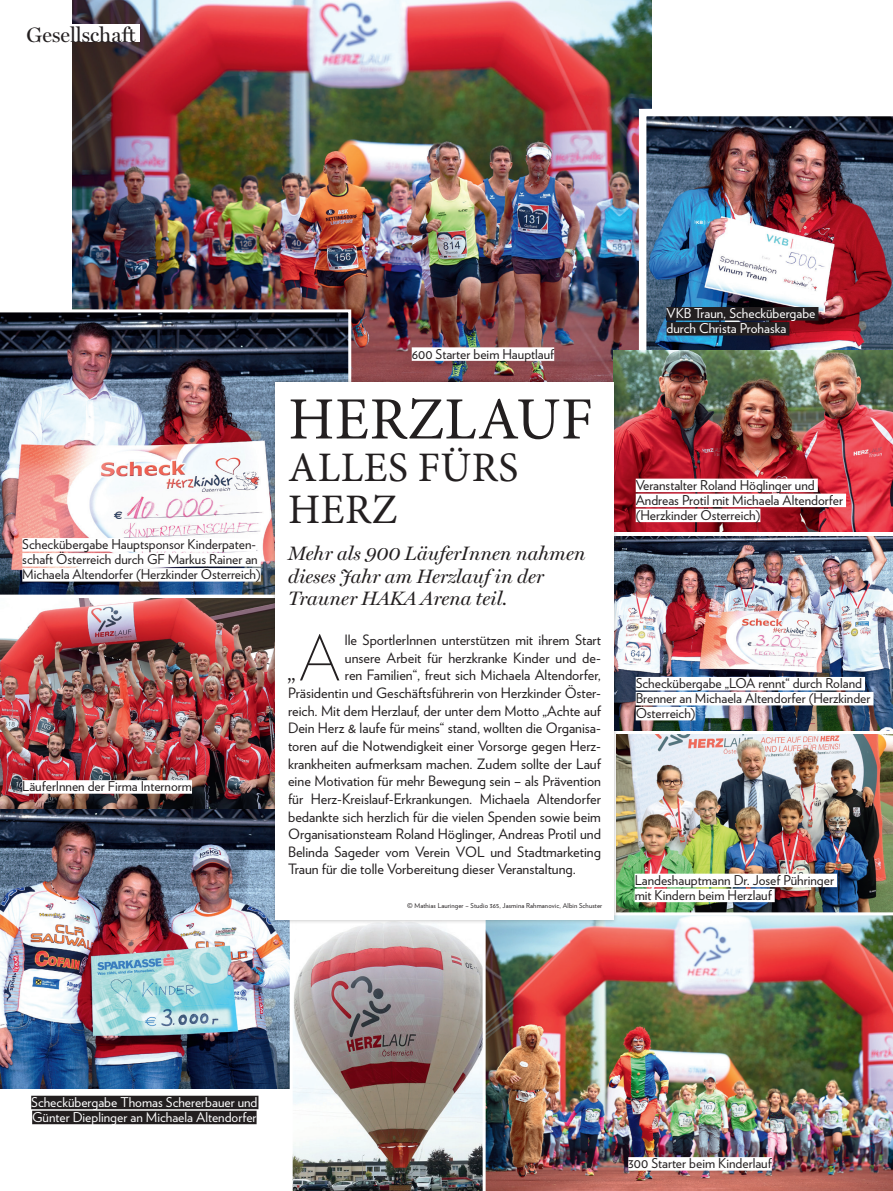
<style>
.page{position:relative;width:893px;height:1191px;background:#fff}
.page>*{position:absolute;margin:0;border:0;box-sizing:border-box;transform-origin:0 0}
.t1{font:60px "Minion Pro";letter-spacing:.01em;color:#231f20}
.t2{font:42px/42px "Minion Pro";letter-spacing:.01em;color:#231f20}
.t3{font:200 32.85px "Verlag";color:#231f20}
.t4{font:21px "Miller Display";color:#231f20}
.t5{font:italic 19.5px/22.5px "Miller Display";color:#231f20}
.t6{font:14.25px "Verlag";color:#231f20}
.t7{font:13.5px/15px "Verlag";color:#231f20}
.t8{font:13.5px/15px "Verlag";color:#fff}
.t9{font:6.75px "Verlag";letter-spacing:.02em;color:#231f20}
.s1{font-size:62.4px}
</style>
<div class="page">
<img style="left:0;top:598px;width:271px;height:211px">
<img style="left:0;top:809px;width:290px;height:279px">
<div style="left:31px;top:1095px;width:227px;height:14px;background:#231f20"></div>
<div style="left:32px;top:1110px;width:225px;height:14px;background:#231f20"></div>
<img style="left:618px;top:734px;width:275px;height:178px">
<img style="left:72px;top:0;width:580px;height:378px">
<img style="left:0;top:309px;width:351px;height:286px">
<img style="left:639px;top:109px;width:254px;height:241px">
<img style="left:292px;top:924px;width:191px;height:267px">
<img style="left:485px;top:912px;width:408px;height:279px">
<img style="left:613px;top:350px;width:280px;height:182px">
<img style="left:618px;top:536px;width:275px;height:194px">
<div style="left:27px;top:24px;width:113px;height:18px;background:#fff"></div>
<div style="left:271px;top:378px;width:347px;height:546px;background:#231f20;opacity:.3"></div>
<div style="left:275px;top:382px;width:339px;height:538px;background:#fff"></div>
<div style="left:412px;top:347px;width:142px;height:14px;background:#fff"></div>
<div style="left:636px;top:677px;width:229px;height:13px;background:#fff"></div>
<div style="left:636px;top:692px;width:237px;height:13px;background:#fff"></div>
<div style="left:636px;top:707px;width:60px;height:13px;background:#fff"></div>
<div style="left:636px;top:478px;width:182px;height:14px;background:#fff"></div>
<div style="left:636px;top:493px;width:210px;height:14px;background:#fff"></div>
<div style="left:636px;top:508px;width:124px;height:14px;background:#fff"></div>
<div style="left:635px;top:873px;width:202px;height:14px;background:#fff"></div>
<div style="left:635px;top:888px;width:140px;height:14px;background:#fff"></div>
<div style="left:628px;top:1157px;width:144px;height:13px;background:#fff"></div>
<div style="left:22px;top:780px;width:170px;height:13px;background:#fff"></div>
<div style="left:22px;top:538px;width:234px;height:13px;background:#fff"></div>
<div style="left:22px;top:553px;width:239px;height:13px;background:#fff"></div>
<div style="left:22px;top:568px;width:239px;height:13px;background:#fff"></div>
<div style="left:666px;top:307px;width:152px;height:13px;background:#231f20"></div>
<div style="left:666px;top:322px;width:123px;height:13px;background:#231f20"></div>
<h3 class="t4" style="left:27px;top:22px;width:111px">Gesellschaft</h3>
<p class="t7" style="left:22px;top:536px;width:240px">Scheckübergabe Hauptsponsor Kinderpaten&shy;schaft Österreich durch GF Markus Rainer an<br>Michaela Altendorfer (Herzkinder Österreich)</p>
<p class="t7" style="left:22px;top:778px;width:171px">LäuferInnen der Firma Internorm</p>
<p class="t7" style="left:412px;top:345px;width:144px">600 Starter beim Hauptlauf</p>
<h1 class="t1" style="left:288px;top:379px;width:306px">HERZLAUF</h1>
<h2 class="t2" style="left:288px;top:446px;width:231px">ALLES FÜRS<br>HERZ</h2>
<h3 class="t5" style="left:288px;top:542px;width:299px">Mehr als 900 LäuferInnen nahmen dieses Jahr am Herzlauf in der<br>Trauner HAKA Arena teil.</h3>
<h3 class="t3" style="left:287px;top:645px;width:56px">„<span class="s1">A</span></h3>
<p class="t6" style="left:345px;top:629px;width:258px">lle SportlerInnen unterstützen mit ihrem Start</p>
<p class="t6" style="left:345px;top:647px;width:258px">unsere Arbeit für herzkranke Kinder und de-</p>
<p class="t6" style="left:345px;top:664px;width:258px">ren Familien“, freut sich Michaela Altendorfer,</p>
<p class="t6" style="left:288px;top:682px;width:314px">Präsidentin und Geschäftsführerin von Herzkinder Öster-</p>
<p class="t6" style="left:288px;top:700px;width:314px">reich. Mit dem Herzlauf, der unter dem Motto „Achte auf</p>
<p class="t6" style="left:288px;top:717px;width:314px">Dein Herz &amp; laufe für meins“ stand, wollten die Organisa-</p>
<p class="t6" style="left:288px;top:735px;width:314px">toren auf die Notwendigkeit einer Vorsorge gegen Herz-</p>
<p class="t6" style="left:288px;top:753px;width:314px">krankheiten aufmerksam machen. Zudem sollte der Lauf</p>
<p class="t6" style="left:288px;top:770px;width:314px">eine Motivation für mehr Bewegung sein – als Prävention</p>
<p class="t6" style="left:288px;top:788px;width:314px">für Herz-Kreislauf-Erkrankungen. Michaela Altendorfer</p>
<p class="t6" style="left:288px;top:805px;width:314px">bedankte sich herzlich für die vielen Spenden sowie beim</p>
<p class="t6" style="left:288px;top:823px;width:314px">Organisationsteam Roland Höglinger, Andreas Protil und</p>
<p class="t6" style="left:288px;top:841px;width:314px">Belinda Sageder vom Verein VOL und Stadtmarketing</p>
<p class="t6" style="left:288px;top:858px;width:289px">Traun für die tolle Vorbereitung dieser Veranstaltung.</p>
<p class="t9" style="left:407px;top:900px;width:197px">© Mathias Lauringer – Studio 365, Jasmina Rahmanovic, Albin Schuster</p>
<p class="t8" style="left:666px;top:305px;width:150px">VKB Traun, Scheckübergabe durch Christa Prohaska</p>
<p class="t7" style="left:636px;top:477px;width:209px">Veranstalter Roland Höglinger und<br>Andreas Protil mit Michaela Altendorfer (Herzkinder Österreich)</p>
<p class="t7" style="left:636px;top:675px;width:236px">Scheckübergabe „LOA rennt“ durch Roland<br>Brenner an Michaela Altendorfer (Herzkinder<br>Österreich)</p>
<p class="t7" style="left:635px;top:872px;width:201px">Landeshauptmann Dr. Josef Pühringer mit Kindern beim Herzlauf</p>
<p class="t8" style="left:31px;top:1094px;width:228px">Scheckübergabe Thomas Schererbauer und<br>Günter Dieplinger an Michaela Altendorfer</p>
<p class="t7" style="left:628px;top:1155px;width:145px">300 Starter beim Kinderlauf</p>
</div>
